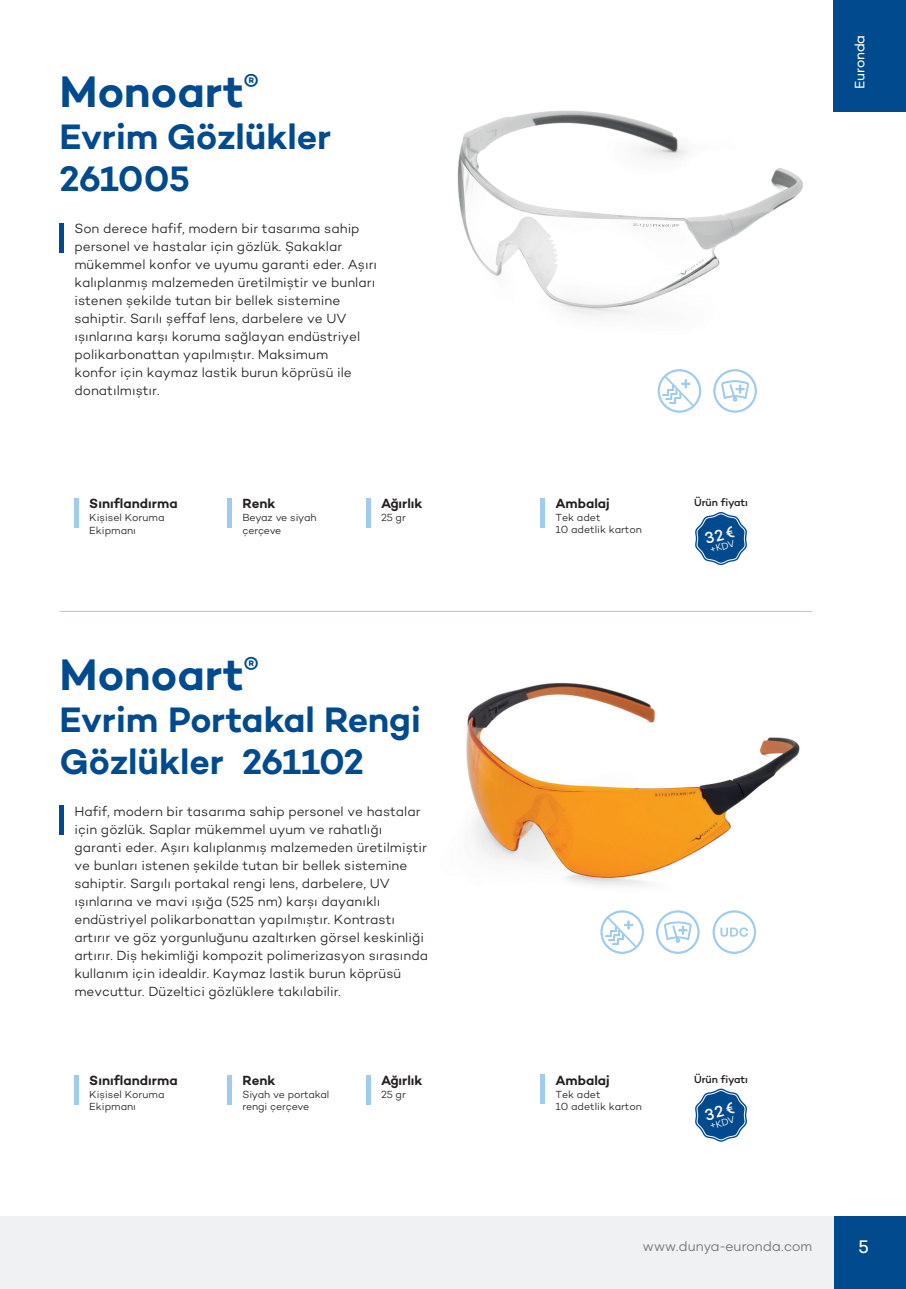
<style>
.page{position:relative;width:906px;height:1289px;background:#fff}
.page>*{position:absolute;margin:0;border:0;box-sizing:border-box;transform-origin:0 0}
.t1{font:600 45px "Campton";color:#004a8d}
.t2{font:600 36px/42px "Campton";color:#004a8d}
.t3{font:500 18px "Glence";color:#fff}
.t4{font:300 13.5px/18px "Campton";color:#231f20}
.t5{font:600 13.5px "Campton";color:#231f20}
.t6{font:13.5px "Glence";letter-spacing:.01em;color:#76787b}
.t7{font:500 13.5px "Glence";letter-spacing:-.015em;color:#fff}
.t8{font:300 10.5px/12.6px "Campton";color:#231f20}
.t9{font:500 10.5px "Campton";letter-spacing:-.005em;color:#231f20}
.t10{font:300 10.5px/12.6px "Campton";letter-spacing:-.02em;color:#231f20}
.t11{font:9.45px "Glence";color:#fff}
</style>
<div class="page">
<div style="left:833px;top:1216px;width:73px;height:72px;background:#004a8d"></div>
<div style="left:0;top:1216px;width:833px;height:72px;background:#f0f1f2"></div>
<div style="left:833px;top:0;width:73px;height:111px;background:#004a8d"></div>
<img style="left:457px;top:110px;width:346px;height:207px">
<img style="left:466px;top:682px;width:334px;height:204px">
<hr style="left:60px;top:611px;width:752px;height:1px;background:#9fcbec">
<hr style="left:60px;top:223px;width:4px;height:29px;background:#004a8d">
<hr style="left:60px;top:805px;width:4px;height:30px;background:#004a8d">
<div style="left:74px;top:498px;width:5px;height:29px;background:#9fcbec"></div>
<hr style="left:366px;top:498px;width:4px;height:29px;background:#9fcbec">
<div style="left:227px;top:498px;width:5px;height:29px;background:#9fcbec"></div>
<div style="left:540px;top:498px;width:5px;height:29px;background:#9fcbec"></div>
<div style="left:74px;top:1074px;width:5px;height:30px;background:#9fcbec"></div>
<hr style="left:366px;top:1074px;width:4px;height:30px;background:#9fcbec">
<div style="left:227px;top:1074px;width:5px;height:30px;background:#9fcbec"></div>
<div style="left:540px;top:1074px;width:5px;height:30px;background:#9fcbec"></div>
<svg style="left:657px;top:369px;width:44px;height:44px"></svg>
<svg style="left:713px;top:369px;width:44px;height:44px"></svg>
<svg style="left:600px;top:910px;width:44px;height:44px"></svg>
<svg style="left:656px;top:910px;width:44px;height:44px"></svg>
<svg style="left:712px;top:910px;width:44px;height:44px"></svg>
<svg style="left:695px;top:1088px;width:52px;height:53px"></svg>
<svg style="left:695px;top:512px;width:52px;height:53px"></svg>
<h1 class="t1" style="left:60px;top:63px;width:201px">Monoart<sup>®</sup></h1>
<h2 class="t2" style="left:60px;top:115px;width:273px">Evrim Gözlükler<br>261005</h2>
<p class="t4" style="left:74px;top:219px;width:304px">Son derece hafif, modern bir tasarıma sahip personel ve hastalar için gözlük. Şakaklar mükemmel konfor ve uyumu garanti eder. Aşırı kalıplanmış malzemeden üretilmiştir ve bunları istenen şekilde tutan bir bellek sistemine sahiptir. Sarılı şeffaf lens, darbelere ve UV ışınlarına karşı koruma sağlayan endüstriyel polikarbonattan yapılmıştır. Maksimum<br>konfor için kaymaz lastik burun köprüsü ile donatılmıştır.</p>
<p class="t5" style="left:89px;top:495px;width:90px">Sınıflandırma</p>
<p class="t8" style="left:89px;top:511px;width:77px">Kişisel Koruma<br>Ekipmanı</p>
<p class="t5" style="left:242px;top:495px;width:34px">Renk</p>
<p class="t10" style="left:242px;top:511px;width:76px">Beyaz ve siyah çerçeve</p>
<p class="t5" style="left:381px;top:495px;width:43px">Ağırlık</p>
<p class="t8" style="left:381px;top:511px;width:26px">25 gr</p>
<h1 class="t1" style="left:60px;top:645px;width:201px">Monoart<sup>®</sup></h1>
<h2 class="t2" style="left:60px;top:697px;width:363px">Evrim Portakal Rengi<br>Gözlükler 261102</h2>
<p class="t4" style="left:74px;top:801px;width:355px">Hafif, modern bir tasarıma sahip personel ve hastalar için gözlük. Saplar mükemmel uyum ve rahatlığı garanti eder. Aşırı kalıplanmış malzemeden üretilmiştir ve bunları istenen şekilde tutan bir bellek sistemine sahiptir. Sargılı portakal rengi lens, darbelere, UV ışınlarına ve mavi ışığa (525 nm) karşı dayanıklı endüstriyel polikarbonattan yapılmıştır. Kontrastı artırır ve göz yorgunluğunu azaltırken görsel keskinliği artırır. Diş hekimliği kompozit polimerizasyon sırasında kullanım için idealdir. Kaymaz lastik burun köprüsü mevcuttur. Düzeltici gözlüklere takılabilir.</p>
<p class="t5" style="left:89px;top:1071px;width:90px">Sınıflandırma</p>
<p class="t8" style="left:89px;top:1087px;width:77px">Kişisel Koruma<br>Ekipmanı</p>
<p class="t5" style="left:242px;top:1071px;width:34px">Renk</p>
<p class="t8" style="left:242px;top:1087px;width:88px">Siyah ve portakal rengi çerçeve</p>
<p class="t5" style="left:381px;top:1071px;width:43px">Ağırlık</p>
<p class="t8" style="left:381px;top:1087px;width:26px">25 gr</p>
<p class="t7" style="left:852px;top:89px;width:55px;rotate:-90deg">Euronda</p>
<p class="t5" style="left:555px;top:495px;width:56px">Ambalaj</p>
<p class="t8" style="left:555px;top:511px;width:88px">Tek adet<br>10 adetlik karton</p>
<p class="t9" style="left:694px;top:496px;width:55px">Ürün fiyatı</p>
<p class="t11" style="left:709px;top:544px;width:27px;rotate:-15deg">+KDV</p>
<p class="t5" style="left:555px;top:1071px;width:56px">Ambalaj</p>
<p class="t8" style="left:555px;top:1087px;width:88px">Tek adet<br>10 adetlik karton</p>
<p class="t9" style="left:694px;top:1072px;width:55px">Ürün fiyatı</p>
<p class="t11" style="left:709px;top:1120px;width:27px;rotate:-15deg">+KDV</p>
<p class="t6" style="left:643px;top:1239px;width:171px">www.dunya-euronda.com</p>
<h3 class="t3" style="left:857px;top:1236px;width:13px">5</h3>
</div>
